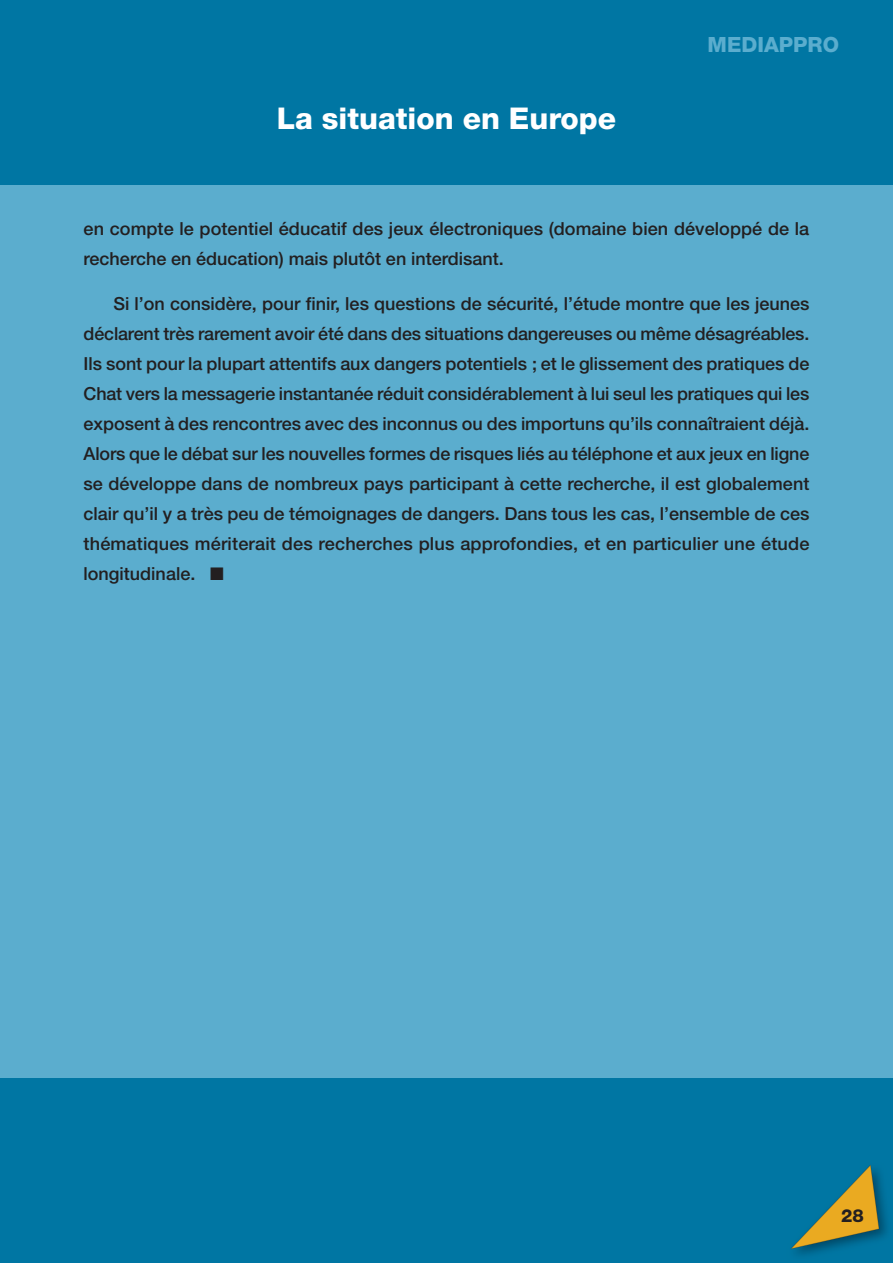
<style>
.page{position:relative;width:893px;height:1263px;background:#fff}
.page>*{position:absolute;margin:0;border:0;box-sizing:border-box;transform-origin:0 0}
.t1{font:800 30px "Helvetica Neue";color:#fff}
.t2{font:800 21px "Helvetica Neue";color:#5badce}
.t3{font:500 18px/30px "Helvetica Neue";letter-spacing:.005em;color:#231f20}
.t4{font:800 18px "Helvetica Neue";color:#231f20}
</style>
<div class="page">
<div style="left:0;top:0;width:892px;height:200px;background:#0076a3"></div>
<div style="left:0;top:1063px;width:892px;height:200px;background:#0076a3"></div>
<div style="left:0;top:185px;width:892px;height:893px;background:#5badce"></div>
<img style="left:795px;top:1173px;width:92px;height:82px">
<svg style="left:791px;top:1165px;width:88px;height:84px"></svg>
<h1 class="t1" style="left:277px;top:107px;width:341px">La situation en Europe</h1>
<p class="t2" style="left:707px;top:37px;width:133px">MEDIAPPRO</p>
<p class="t3" style="left:84px;top:216px;width:727px">en compte le potentiel éducatif des jeux électroniques (domaine bien développé de la recherche en éducation) mais plutôt en interdisant.</p>
<p class="t3" style="left:84px;top:291px;width:727px;text-align:justify;text-indent:30px">Si l’on considère, pour finir, les questions de sécurité, l’étude montre que les jeunes déclarent très rarement avoir été dans des situations dangereuses ou même désagréables.<br>Ils sont pour la plupart attentifs aux dangers potentiels ; et le glissement des pratiques de Chat vers la messagerie instantanée réduit considérablement à lui seul les pratiques qui les exposent à des rencontres avec des inconnus ou des importuns qu’ils connaîtraient déjà.<br>Alors que le débat sur les nouvelles formes de risques liés au téléphone et aux jeux en ligne se développe dans de nombreux pays participant à cette recherche, il est globalement clair qu’il y a très peu de témoignages de dangers. Dans tous les cas, l’ensemble de ces thématiques mériterait des recherches plus approfondies, et en particulier une étude longitudinale.</p>
<p class="t4" style="left:841px;top:1209px;width:24px">28</p>
</div>
